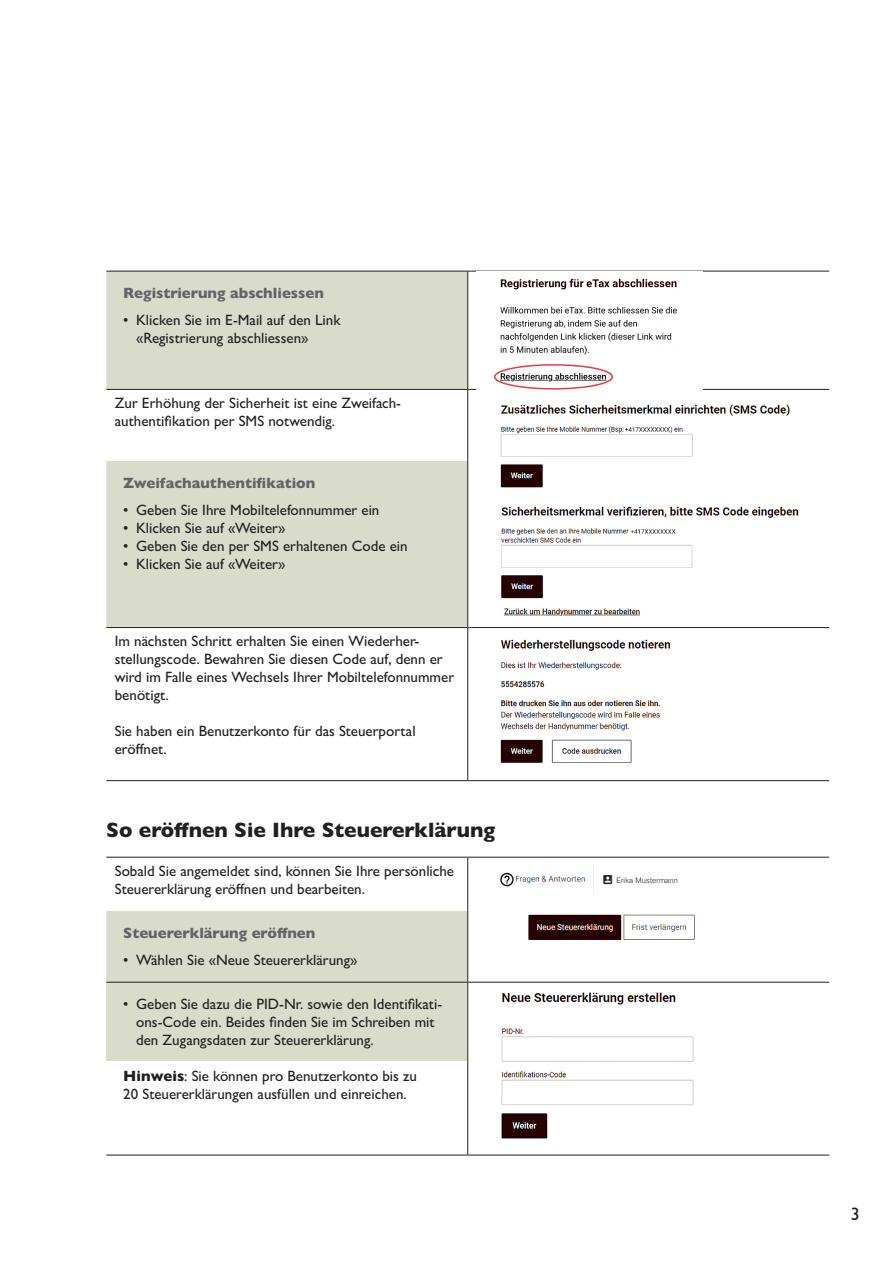
<style>
.page{position:relative;width:893px;height:1263px;background:#fff}
.page>*{position:absolute;margin:0;border:0;box-sizing:border-box;transform-origin:0 0}
.t1{font:800 21px "Gill Sans MT Pro";color:#231f20}
.t2{font:500 18px "Gill Sans MT Pro";color:#231f20}
.t3{font:500 15px/18px "Gill Sans MT Pro";color:#231f20}
.t4{font:800 15px "Gill Sans MT Pro";color:#636366}
.t5{font:300 7.5px "Helvetica";letter-spacing:.01em;color:#231f20}
.s1{font-weight:800}
</style>
<div class="page">
<div style="left:106px;top:982px;width:361px;height:79px;background:#d9dccb"></div>
<svg style="left:106px;top:272px;width:362px;height:710px;fill:#d9dccb"></svg>
<hr style="left:106px;top:271px;width:362px;height:1px;background:#231f20">
<hr style="left:468px;top:271px;width:361px;height:1px;background:#231f20">
<hr style="left:467px;top:271px;width:1px;height:118px;background:#231f20">
<hr style="left:106px;top:389px;width:362px;height:1px;background:#231f20">
<hr style="left:468px;top:389px;width:361px;height:1px;background:#231f20">
<hr style="left:467px;top:390px;width:1px;height:71px;background:#231f20">
<hr style="left:467px;top:461px;width:1px;height:166px;background:#231f20">
<hr style="left:106px;top:627px;width:362px;height:1px;background:#231f20">
<hr style="left:468px;top:627px;width:361px;height:1px;background:#231f20">
<hr style="left:467px;top:628px;width:1px;height:152px;background:#231f20">
<hr style="left:106px;top:780px;width:362px;height:1px;background:#231f20">
<hr style="left:468px;top:780px;width:361px;height:1px;background:#231f20">
<hr style="left:106px;top:857px;width:362px;height:1px;background:#231f20">
<hr style="left:468px;top:857px;width:361px;height:1px;background:#231f20">
<hr style="left:467px;top:857px;width:1px;height:54px;background:#231f20">
<hr style="left:467px;top:911px;width:1px;height:71px;background:#231f20">
<hr style="left:106px;top:982px;width:362px;height:1px;background:#231f20">
<hr style="left:468px;top:982px;width:361px;height:1px;background:#231f20">
<hr style="left:467px;top:982px;width:1px;height:173px;background:#231f20">
<hr style="left:106px;top:1155px;width:362px;height:1px;background:#231f20">
<hr style="left:468px;top:1155px;width:361px;height:1px;background:#231f20">
<img style="left:477px;top:271px;width:226px;height:118px">
<img style="left:500px;top:639px;width:171px;height:124px">
<img style="left:500px;top:866px;width:195px;height:74px">
<img style="left:501px;top:992px;width:193px;height:147px">
<img style="left:500px;top:404px;width:290px;height:84px">
<img style="left:501px;top:506px;width:298px;height:110px">
<div style="left:494px;top:364px;width:119px;height:26px;border:2px solid #ee3a41;border-radius:50%"></div>
<p class="t4" style="left:123px;top:284px;width:202px">Registrierung abschliessen</p>
<p class="t3" style="left:136px;top:311px;width:206px;text-indent:-13px">• Klicken Sie im E-Mail auf den Link «Registrierung abschliessen»</p>
<p class="t3" style="left:115px;top:394px;width:287px">Zur Erhöhung der Sicherheit ist eine Zweifach&shy;authentifikation per SMS notwendig.</p>
<p class="t4" style="left:123px;top:474px;width:194px">Zweifachauthentifikation</p>
<p class="t3" style="left:123px;top:501px;width:258px">• Geben Sie Ihre Mobiltelefonnummer ein</p>
<p class="t3" style="left:123px;top:519px;width:164px">• Klicken Sie auf «Weiter»</p>
<p class="t3" style="left:123px;top:537px;width:286px">• Geben Sie den per SMS erhaltenen Code ein</p>
<p class="t3" style="left:123px;top:555px;width:164px">• Klicken Sie auf «Weiter»</p>
<p class="t3" style="left:115px;top:632px;width:341px">Im nächsten Schritt erhalten Sie einen Wiederher&shy;stellungscode. Bewahren Sie diesen Code auf, denn er wird im Falle eines Wechsels Ihrer Mobiltelefonnummer benötigt.</p>
<p class="t3" style="left:115px;top:722px;width:302px">Sie haben ein Benutzerkonto für das Steuerportal eröffnet.</p>
<h1 class="t1" style="left:106px;top:818px;width:390px">So eröffnen Sie Ihre Steuererklärung</h1>
<p class="t3" style="left:115px;top:862px;width:341px">Sobald Sie angemeldet sind, können Sie Ihre persönliche<br>Steuererklärung eröffnen und bearbeiten.</p>
<p class="t4" style="left:123px;top:924px;width:194px">Steuererklärung eröffnen</p>
<p class="t3" style="left:123px;top:951px;width:236px">• Wählen Sie «Neue Steuererklärung»</p>
<p class="t3" style="left:136px;top:995px;width:308px;text-indent:-13px">• Geben Sie dazu die PID-Nr. sowie den Identifikati&shy;ons-Code ein. Beides finden Sie im Schreiben mit den Zugangsdaten zur Steuererklärung.</p>
<p class="t3" style="left:123px;top:1067px;width:295px"><span class="s1">Hinweis</span>: Sie können pro Benutzerkonto bis zu<br>20 Steuererklärungen ausfüllen und einreichen.</p>
<p class="t5" style="left:616px;top:873px;width:63px">Erika Mustermann</p>
<p class="t2" style="left:851px;top:1204px;width:10px">3</p>
</div>
